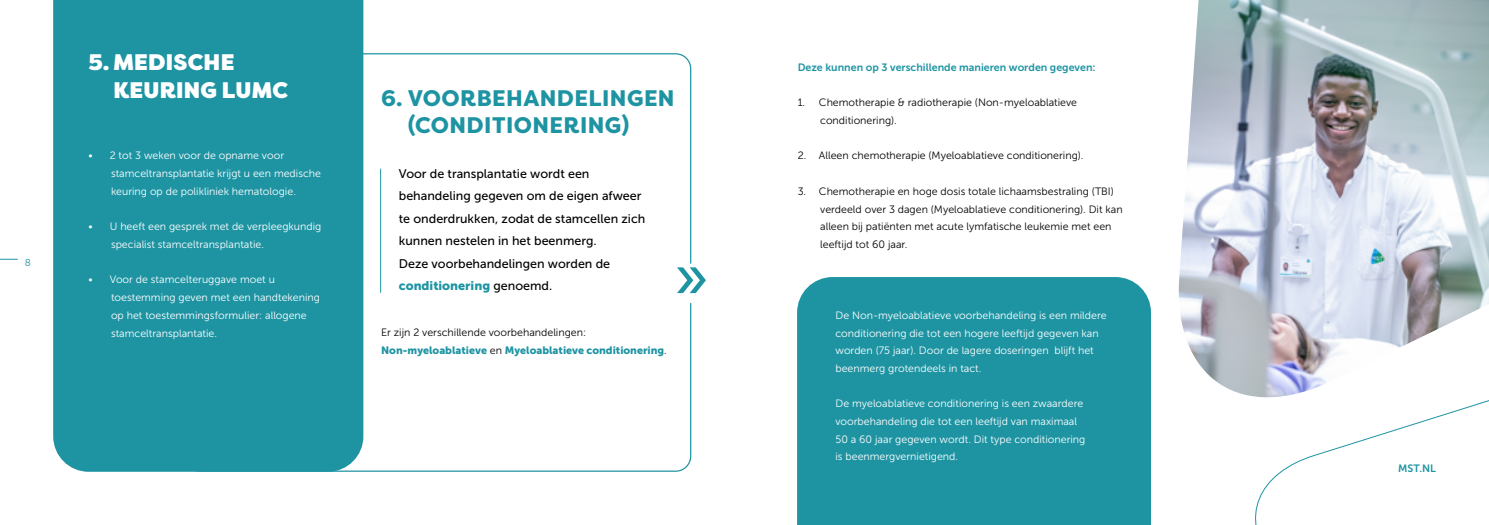
<style>
.page{position:relative;width:1489px;height:525px;background:#fff}
.page>*{position:absolute;margin:0;border:0;box-sizing:border-box;transform-origin:0 0}
.t1{font:62.5px "Museo Sans 500";color:#1e94a3}
.t2{font:800 22.5px/27.5px "Filson Pro";letter-spacing:.02em;color:#1e94a3}
.t3{font:900 22.5px/27.5px "Filson Pro";letter-spacing:.01em;color:#fff}
.t4{font:12.5px/22.5px "Museo Sans 500";color:#000}
.t5{font:12.5px "Museo Sans 900";color:#1e94a3}
.t6{font:10.62px/17.8px "Museo Sans 300";color:#fff}
.t7{font:10.62px/17.8px "Museo Sans 300";color:#000}
.t8{font:10.62px "Museo Sans 700";color:#1e94a3}
.t9{font:10.62px "Museo Sans 900";color:#1e94a3}
.t10{font:10px "Museo Sans 300";color:#1e94a3}
.s1{font-family:"Museo Sans 500";color:#000}
.s2{font-family:"Museo Sans 300";color:#000}
</style>
<div class="page">
<svg style="left:0;top:259px;width:18px;height:1px"></svg>
<div style="left:797px;top:277px;width:353px;height:247px;background:#1e94a3"></div>
<div style="left:53px;top:0;width:310px;height:471px;background:#1e94a3"></div>
<svg style="left:1255px;top:425px;width:158px;height:99px"></svg>
<hr style="left:380px;top:168px;width:1px;height:124px;background:#1e94a3">
<img style="left:1178px;top:0;width:310px;height:425px">
<p class="t10" style="left:25px;top:257px;width:8px">8</p>
<h2 class="t3" style="left:113px;top:49px;width:176px;text-indent:-25px">5. MEDISCHE<br>KEURING LUMC</h2>
<p class="t6" style="left:111px;top:147px;width:211px;text-indent:-23px">• 2 tot 3 weken voor de opname voor stamceltransplantatie krijgt u een medische keuring op de polikliniek hematologie.</p>
<p class="t6" style="left:111px;top:218px;width:212px;text-indent:-23px">• U heeft een gesprek met de verpleegkundig specialist stamceltransplantatie.</p>
<p class="t6" style="left:111px;top:271px;width:210px;text-indent:-23px">• Voor de stamcelteruggave moet u toestemming geven met een handtekening op het toestemmingsformulier: allogene stamceltransplantatie.</p>
<h2 class="t2" style="left:407px;top:84px;width:268px;text-indent:-27px">6. VOORBEHANDELINGEN (CONDITIONERING)</h2>
<p class="t4" style="left:399px;top:162px;width:248px">Voor de transplantatie wordt een behandeling gegeven om de eigen afweer te onderdrukken, zodat de stamcellen zich kunnen nestelen in het beenmerg.<br>Deze voorbehandelingen worden de</p>
<p class="t5" style="left:399px;top:279px;width:155px">conditionering <span class="s1">genoemd.</span></p>
<p class="t7" style="left:381px;top:324px;width:207px">Er zijn 2 verschillende voorbehandelingen:</p>
<p class="t9" style="left:381px;top:344px;width:287px">Non-myeloablatieve <span class="s2">en</span> Myeloablatieve conditionering<span class="s2">.</span></p>
<h1 class="t1" style="left:674px;top:242px;width:36px">»</h1>
<p class="t8" style="left:797px;top:61px;width:299px">Deze kunnen op 3 verschillende manieren worden gegeven:</p>
<p class="t7" style="left:820px;top:94px;width:258px;text-indent:-23px">1. Chemotherapie &amp; radiotherapie (Non-myeloablatieve conditionering).</p>
<p class="t7" style="left:797px;top:147px;width:287px">2. Alleen chemotherapie (Myeloablatieve conditionering).</p>
<p class="t7" style="left:820px;top:182px;width:304px;text-indent:-23px">3. Chemotherapie en hoge dosis totale lichaamsbestraling (TBI) verdeeld over 3 dagen (Myeloablatieve conditionering). Dit kan alleen bij patiënten met acute lymfatische leukemie met een leeftijd tot 60 jaar.</p>
<p class="t6" style="left:835px;top:306px;width:273px">De Non-myeloablatieve voorbehandeling is een mildere conditionering die tot een hogere leeftijd gegeven kan worden (75 jaar). Door de lagere doseringen blijft het beenmerg grotendeels in tact.</p>
<p class="t6" style="left:835px;top:394px;width:251px">De myeloablatieve conditionering is een zwaardere voorbehandeling die tot een leeftijd van maximaal 50 a 60 jaar gegeven wordt. Dit type conditionering is beenmergvernietigend.</p>
<p class="t8" style="left:1398px;top:462px;width:39px">MST.NL</p>
</div>
